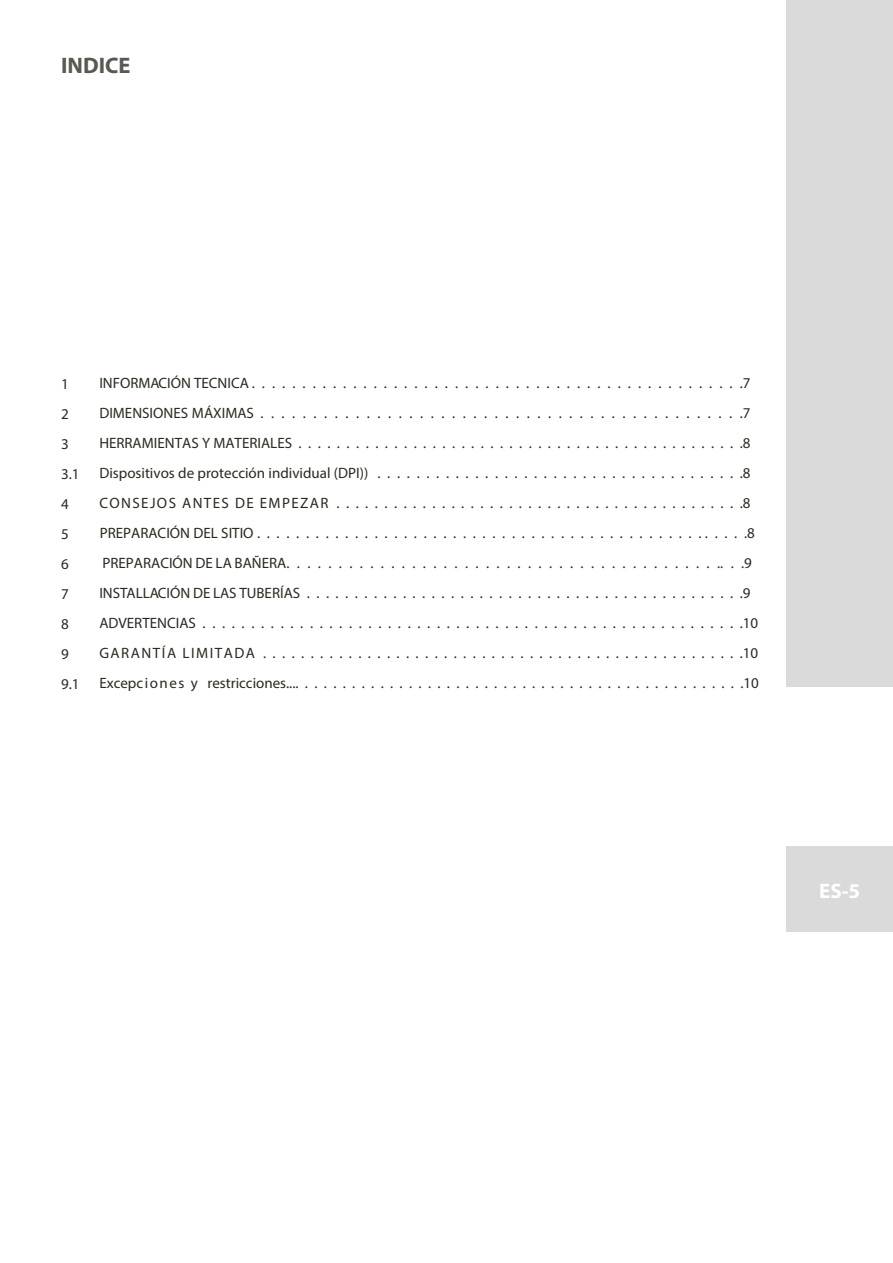
<style>
.page{position:relative;width:893px;height:1263px;background:#fff}
.page>*{position:absolute;margin:0;border:0;box-sizing:border-box;transform-origin:0 0}
.t1{font:700 22.5px "Myriad Pro";color:#5a5852}
.t2{font:700 21px "Myriad Pro";color:#fff}
.t3{font:15px/30px "Myriad Pro";color:#2b2920}
</style>
<div class="page">
<div style="left:787px;top:0;width:106px;height:687px;background:#dadada"></div>
<div style="left:787px;top:846px;width:106px;height:85px;background:#dadada"></div>
<h1 class="t1" style="left:61px;top:51px;width:71px">INDICE</h1>
<p class="t3" style="left:61px;top:369px;width:20px">1<br>2<br>3<br>3.1<br>4<br>5<br>6<br>7<br>8<br>9<br>9.1</p>
<p class="t3" style="left:99px;top:368px;width:661px">INFORMACIÓN TECNICA . . . . . . . . . . . . . . . . . . . . . . . . . . . . . . . . . . . . . . . . . . . . . . . . .7<br>DIMENSIONES MÁXIMAS . . . . . . . . . . . . . . . . . . . . . . . . . . . . . . . . . . . . . . . . . . . . . .7<br>HERRAMIENTAS Y MATERIALES . . . . . . . . . . . . . . . . . . . . . . . . . . . . . . . . . . . . . . . . . . . . . . .8<br>Dispositivos de protección individual (DPI)) . . . . . . . . . . . . . . . . . . . . . . . . . . . . . . . . . . . . . .8<br>CONSEJOS ANTES DE EMPEZAR . . . . . . . . . . . . . . . . . . . . . . . . . . . . . . . . . . . . . . . . . . .8<br>PREPARACIÓN DEL SITIO . . . . . . . . . . . . . . . . . . . . . . . . . . . . . . . . . . . . . . . . . . . . . . . . . . .8<br>PREPARACIÓN DE LA BAÑERA. . . . . . . . . . . . . . . . . . . . . . . . . . . . . . . . . . . . . . . . . .. . .9<br>INSTALLACIÓN DE LAS TUBERÍAS . . . . . . . . . . . . . . . . . . . . . . . . . . . . . . . . . . . . . . . . . . . . . .9<br>ADVERTENCIAS . . . . . . . . . . . . . . . . . . . . . . . . . . . . . . . . . . . . . . . . . . . . . . . . . . . . . . . .10<br>GARANTÍA LIMITADA . . . . . . . . . . . . . . . . . . . . . . . . . . . . . . . . . . . . . . . . . . . . . . . . . . .10<br>Excepciones y restricciones.... . . . . . . . . . . . . . . . . . . . . . . . . . . . . . . . . . . . . . . . . . . . . . . .10</p>
<h2 class="t2" style="left:819px;top:878px;width:42px">ES-5</h2>
</div>
